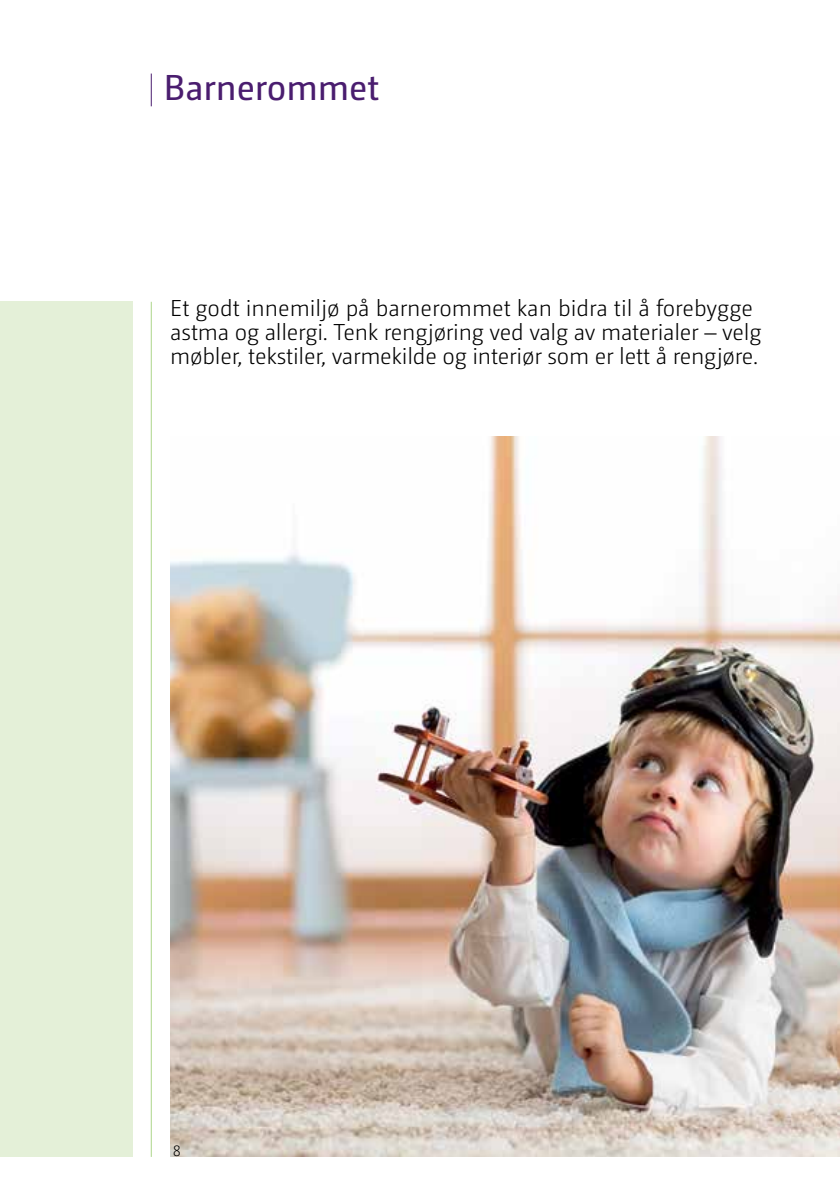
<style>
.page{position:relative;width:840px;height:1191px;background:#fff}
.page>*{position:absolute;margin:0;border:0;box-sizing:border-box;transform-origin:0 0}
.t1{font:36px "Camingo Dos Pro";color:#4a1d6f}
.t2{font:300 23px/24px "Camingo Dos Pro";letter-spacing:-.01em;color:#000}
.t3{font:300 15px "Camingo Dos Pro";color:#000}
</style>
<div class="page">
<img style="left:171px;top:437px;width:668px;height:720px">
<hr style="left:151px;top:74px;width:1px;height:32px;background:#4a1d6f">
<div style="left:0;top:301px;width:133px;height:855px;background:#e4f0d8"></div>
<hr style="left:151px;top:302px;width:1px;height:854px;background:#acd58a">
<h1 class="t1" style="left:164px;top:66px;width:217px">Barnerommet</h1>
<p class="t2" style="left:170px;top:296px;width:592px">Et godt innemiljø på barnerommet kan bidra til å forebygge astma og allergi. Tenk rengjøring ved valg av materialer – velg møbler, tekstiler, varmekilde og interiør som er lett å rengjøre.</p>
<p class="t3" style="left:173px;top:1142px;width:9px">8</p>
</div>
